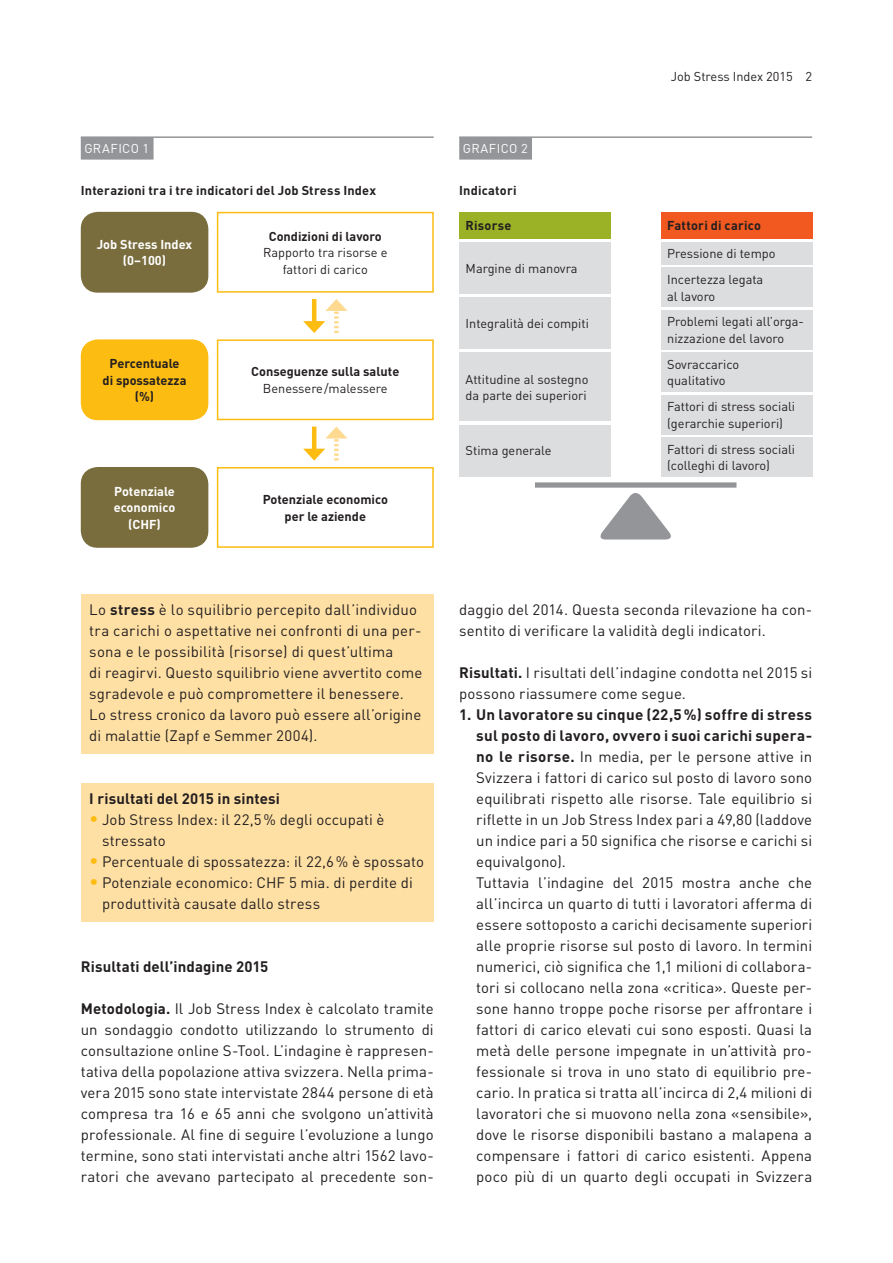
<style>
.page{position:relative;width:893px;height:1263px;background:#fff}
.page>*{position:absolute;margin:0;border:0;box-sizing:border-box;transform-origin:0 0}
.t1{font:15px/21px "DINOT";letter-spacing:.005em;color:#231f20}
.t2{font:700 15px "DINOT";letter-spacing:.01em;color:#231f20}
.t3{font:12.75px/26px "DINOT";color:#231f20}
.t4{font:700 12.75px/16.5px "DINOT";color:#231f20;text-align:center}
.t5{font:700 12.75px/16.5px "DINOT";color:#fff;text-align:center}
.t6{font:12.75px "DINOT";color:#fff}
.t7{font:700 12.75px "DINOT";letter-spacing:.02em;color:#231f20}
.s1{font-weight:700}
.s2{font-size:18px;color:#fdbc12}
</style>
<div class="page">
<div style="left:81px;top:594px;width:353px;height:160px;background:#ffe0a4"></div>
<div style="left:81px;top:783px;width:353px;height:139px;background:#ffe0a4"></div>
<hr style="left:81px;top:136px;width:353px;height:2px;background:#939598">
<div style="left:81px;top:137px;width:73px;height:23px;background:#939598"></div>
<div style="left:81px;top:212px;width:127px;height:81px;background:#7a6d3d;border-radius:17px"></div>
<div style="left:81px;top:339px;width:127px;height:81px;background:#fdbc12;border-radius:17px"></div>
<div style="left:81px;top:467px;width:127px;height:81px;background:#7a6d3d;border-radius:17px"></div>
<div style="left:217px;top:212px;width:217px;height:81px;border:2px solid #fdbc12"></div>
<div style="left:217px;top:339px;width:217px;height:81px;border:2px solid #fdbc12"></div>
<div style="left:217px;top:467px;width:217px;height:81px;border:2px solid #fdbc12"></div>
<svg style="left:303px;top:299px;width:44px;height:34px"></svg>
<svg style="left:303px;top:427px;width:44px;height:34px"></svg>
<hr style="left:459px;top:136px;width:353px;height:2px;background:#939598">
<div style="left:459px;top:137px;width:73px;height:23px;background:#939598"></div>
<div style="left:459px;top:212px;width:152px;height:27px;background:#9cb226"></div>
<div style="left:459px;top:242px;width:152px;height:52px;background:#dcdddf"></div>
<div style="left:459px;top:297px;width:152px;height:52px;background:#dcdddf"></div>
<div style="left:459px;top:353px;width:152px;height:68px;background:#dcdddf"></div>
<div style="left:459px;top:425px;width:152px;height:51px;background:#dcdddf"></div>
<div style="left:661px;top:212px;width:151px;height:27px;background:#f15921"></div>
<div style="left:661px;top:242px;width:151px;height:22px;background:#dcdddf"></div>
<div style="left:661px;top:268px;width:151px;height:39px;background:#dcdddf"></div>
<div style="left:661px;top:310px;width:151px;height:39px;background:#dcdddf"></div>
<div style="left:661px;top:353px;width:151px;height:39px;background:#dcdddf"></div>
<div style="left:661px;top:395px;width:151px;height:39px;background:#dcdddf"></div>
<div style="left:661px;top:437px;width:151px;height:39px;background:#dcdddf"></div>
<svg style="left:600px;top:493px;width:71px;height:46px"></svg>
<div style="left:535px;top:482px;width:201px;height:6px;background:#939598"></div>
<p class="t6" style="left:84px;top:140px;width:17px">Grafico</p>
<p class="t6" style="left:143px;top:140px;width:8px">1</p>
<p class="t4" style="left:81px;top:181px;width:297px">Interazioni tra i tre indicatori del Job Stress Index</p>
<p class="t5" style="left:97px;top:235px;width:97px">Job Stress Index (0–100)</p>
<p class="t4" style="left:103px;top:355px;width:86px">Percentuale<br>di spossatezza (%)</p>
<p class="t5" style="left:114px;top:482px;width:63px">Potenziale economico (CHF)</p>
<p class="t4" style="left:269px;top:227px;width:115px">Condizioni di lavoro</p>
<p class="t3" style="left:263px;top:244px;width:126px;line-height:16.5px;text-align:center">Rapporto tra risorse e fattori di carico</p>
<p class="t4" style="left:251px;top:363px;width:150px">Conseguenze sulla salute</p>
<p class="t3" style="left:263px;top:375px;width:126px">Benessere/malessere</p>
<p class="t4" style="left:263px;top:491px;width:127px">Potenziale economico per le aziende</p>
<p class="t6" style="left:463px;top:140px;width:17px">Grafico</p>
<p class="t6" style="left:521px;top:140px;width:8px">2</p>
<p class="t4" style="left:459px;top:181px;width:59px">Indicatori</p>
<p class="t7" style="left:466px;top:217px;width:47px">Risorse</p>
<p class="t3" style="left:466px;top:255px;width:113px">Margine di manovra</p>
<p class="t3" style="left:466px;top:310px;width:125px">Integralità dei compiti</p>
<p class="t3" style="left:466px;top:370px;width:124px;line-height:16.5px">Attitudine al sostegno da parte dei superiori</p>
<p class="t3" style="left:466px;top:437px;width:87px">Stima generale</p>
<p class="t3" style="left:671px;top:63px;width:143px">Job Stress Index 2015 2</p>
<p class="t4" style="left:667px;top:217px;width:95px">Fattori di carico</p>
<p class="t3" style="left:667px;top:240px;width:110px">Pressione di tempo<br>Incertezza legata</p>
<p class="t3" style="left:667px;top:282px;width:138px">al lavoro<br>Problemi legati all’orga-</p>
<p class="t3" style="left:667px;top:325px;width:118px">nizzazione del lavoro<br>Sovraccarico</p>
<p class="t3" style="left:667px;top:367px;width:129px">qualitativo<br>Fattori di stress sociali</p>
<p class="t3" style="left:667px;top:410px;width:129px">(gerarchie superiori)<br>Fattori di stress sociali</p>
<p class="t3" style="left:667px;top:452px;width:104px">(colleghi di lavoro)</p>
<p class="t1" style="left:89px;top:598px;width:335px">Lo <span class="s1">stress</span> è lo squilibrio percepito dall’individuo tra carichi o aspettative nei confronti di una per&shy;sona e le possibilità (risorse) di quest’ultima<br>di reagirvi. Questo squilibrio viene avvertito come sgradevole e può compromettere il benessere.<br>Lo stress cronico da lavoro può essere all’origine di malattie (Zapf e Semmer 2004).</p>
<p class="t2" style="left:89px;top:788px;width:192px">I risultati del 2015 in sintesi</p>
<p class="t1" style="left:102px;top:808px;width:284px;text-indent:-13px"><span class="s2">•</span> Job Stress Index: il 22,5% degli occupati è stressato</p>
<p class="t1" style="left:89px;top:850px;width:336px"><span class="s2">•</span> Percentuale di spossatezza: il 22,6% è spossato</p>
<p class="t1" style="left:102px;top:871px;width:312px;text-indent:-13px"><span class="s2">•</span> Potenziale economico: CHF 5 mia. di perdite di produttività causate dallo stress</p>
<p class="t2" style="left:81px;top:956px;width:189px">Risultati dell’indagine 2015</p>
<p class="t1" style="left:81px;top:997px;width:354px;text-align:justify"><span class="s1">Metodologia.</span> Il Job Stress Index è calcolato tramite un sondaggio condotto utilizzando lo strumento di consultazione online S-Tool. L’indagine è rappresen&shy;tativa della popolazione attiva svizzera. Nella prima&shy;vera 2015 sono state intervistate 2844 persone di età compresa tra 16 e 65 anni che svolgono un’attività professionale. Al fine di seguire l’evoluzione a lungo termine, sono stati intervistati anche altri 1562 lavo&shy;ratori che avevano partecipato al precedente son-</p>
<p class="t1" style="left:459px;top:598px;width:354px">daggio del 2014. Questa seconda rilevazione ha con&shy;sentito di verificare la validità degli indicatori.</p>
<p class="t1" style="left:459px;top:661px;width:354px"><span class="s1">Risultati.</span> I risultati dell’indagine condotta nel 2015 si possono riassumere come segue.</p>
<p class="t1" style="left:476px;top:703px;width:337px;text-indent:-17px"><span class="s1">1. Un lavoratore su cinque (22,5 %) soffre di stress sul posto di lavoro, ovvero i suoi carichi supera&shy;no le risorse.</span> In media, per le persone attive in Svizzera i fattori di carico sul posto di lavoro sono equilibrati rispetto alle risorse. Tale equilibrio si riflette in un Job Stress Index pari a 49,80 (laddove un indice pari a 50 significa che risorse e carichi si equivalgono).<br>Tuttavia l’indagine del 2015 mostra anche che all’incirca un quarto di tutti i lavoratori afferma di essere sottoposto a carichi decisamente superiori alle proprie risorse sul posto di lavoro. In termini numerici, ciò significa che 1,1 milioni di collabora&shy;tori si collocano nella zona «critica». Queste per&shy;sone hanno troppe poche risorse per affrontare i fattori di carico elevati cui sono esposti. Quasi la metà delle persone impegnate in un’attività pro&shy;fessionale si trova in uno stato di equilibrio pre&shy;cario. In pratica si tratta all’incirca di 2,4 milioni di lavoratori che si muovono nella zona «sensibile», dove le risorse disponibili bastano a malapena a compensare i fattori di carico esistenti. Appena poco più di un quarto degli occupati in Svizzera</p>
</div>
